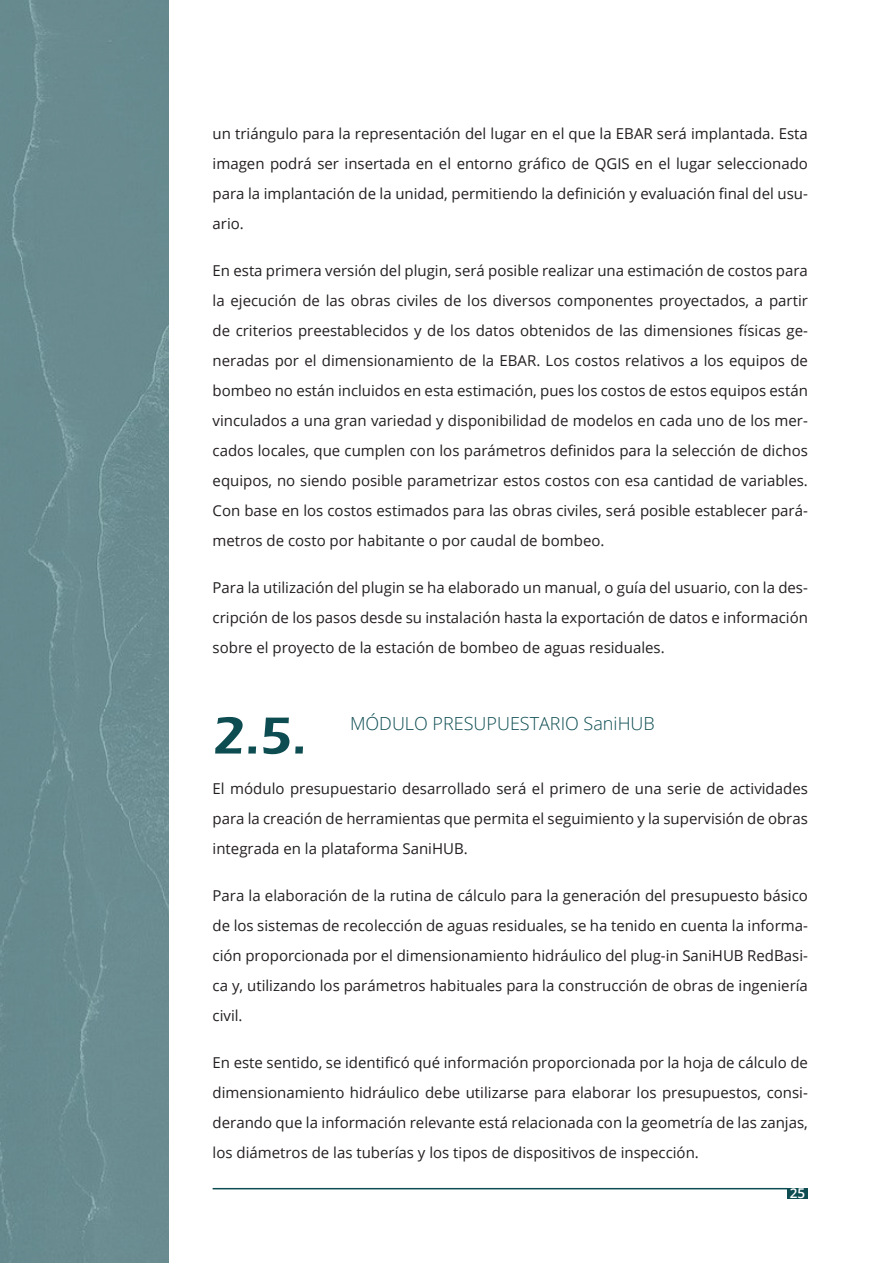
<style>
.page{position:relative;width:893px;height:1263px;background:#fff}
.page>*{position:absolute;margin:0;border:0;box-sizing:border-box;transform-origin:0 0}
.NUMERO_SUBCAPITULOS{font:600 54px "Eras ITC";color:#0d4d52}
.TEXTO_SUBCAPITULOS{font:300 18px "Open Sans";color:#0d4d52}
.TEXTO_CORRIDO{font:15px/30px "Open Sans";color:#231f20;text-align:justify}
.t1{font:600 13.5px "Open Sans";color:#fff}
</style>
<div class="page">
<div style="left:787px;top:1188px;width:21px;height:10px;background:#0d4d52"></div>
<hr style="left:213px;top:1188px;width:574px;height:1px;background:#0d4d52">
<div style="left:0;top:0;width:169px;height:1263px;background:#698b90"></div>
<p class="TEXTO_CORRIDO" style="left:213px;top:118px;width:597px">un triángulo para la representación del lugar en el que la EBAR será implantada. Esta imagen podrá ser insertada en el entorno gráfico de QGIS en el lugar seleccionado para la implantación de la unidad, permitiendo la definición y evaluación final del usu&shy;ario.</p>
<p class="TEXTO_CORRIDO" style="left:213px;top:255px;width:597px">En esta primera versión del plugin, será posible realizar una estimación de costos para la ejecución de las obras civiles de los diversos componentes proyectados, a partir de criterios preestablecidos y de los datos obtenidos de las dimensiones físicas ge&shy;neradas por el dimensionamiento de la EBAR. Los costos relativos a los equipos de bombeo no están incluidos en esta estimación, pues los costos de estos equipos están vinculados a una gran variedad y disponibilidad de modelos en cada uno de los mer&shy;cados locales, que cumplen con los parámetros definidos para la selección de dichos equipos, no siendo posible parametrizar estos costos con esa cantidad de variables.<br>Con base en los costos estimados para las obras civiles, será posible establecer pará&shy;metros de costo por habitante o por caudal de bombeo.</p>
<p class="TEXTO_CORRIDO" style="left:213px;top:572px;width:597px">Para la utilización del plugin se ha elaborado un manual, o guía del usuario, con la des&shy;cripción de los pasos desde su instalación hasta la exportación de datos e información sobre el proyecto de la estación de bombeo de aguas residuales.</p>
<p class="NUMERO_SUBCAPITULOS" style="left:213px;top:705px;width:95px">2.5.</p>
<p class="TEXTO_SUBCAPITULOS" style="left:350px;top:711px;width:306px">MÓDULO PRESUPUESTARIO SaniHUB</p>
<p class="TEXTO_CORRIDO" style="left:213px;top:773px;width:597px">El módulo presupuestario desarrollado será el primero de una serie de actividades para la creación de herramientas que permita el seguimiento y la supervisión de obras integrada en la plataforma SaniHUB.</p>
<p class="TEXTO_CORRIDO" style="left:213px;top:880px;width:597px">Para la elaboración de la rutina de cálculo para la generación del presupuesto básico de los sistemas de recolección de aguas residuales, se ha tenido en cuenta la informa&shy;ción proporcionada por el dimensionamiento hidráulico del plug-in SaniHUB RedBasi&shy;ca y, utilizando los parámetros habituales para la construcción de obras de ingeniería civil.</p>
<p class="TEXTO_CORRIDO" style="left:213px;top:1047px;width:597px">En este sentido, se identificó qué información proporcionada por la hoja de cálculo de dimensionamiento hidráulico debe utilizarse para elaborar los presupuestos, consi&shy;derando que la información relevante está relacionada con la geometría de las zanjas, los diámetros de las tuberías y los tipos de dispositivos de inspección.</p>
<p class="t1" style="left:790px;top:1184px;width:17px">25</p>
</div>
